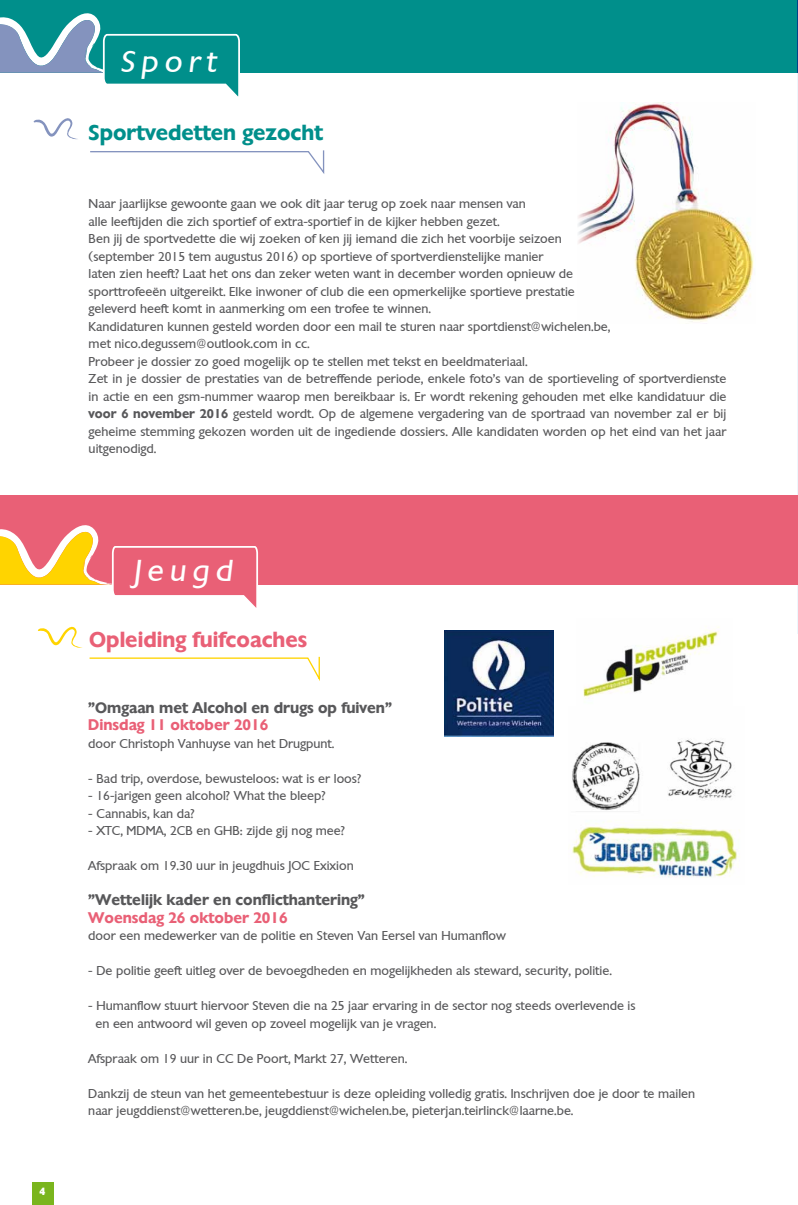
<style>
.page{position:relative;width:798px;height:1205px;background:#fff}
.page>*{position:absolute;margin:0;border:0;box-sizing:border-box;transform-origin:0 0}
.t1{font:italic 29.38px "Chantilly";letter-spacing:.2em;color:#fff}
.t2{font:600 21.25px "Chantilly";color:#e96076}
.t3{font:600 21.25px "Chantilly";color:#008f8b}
.t4{font:600 15px "Chantilly";color:#58585a}
.t5{font:600 15px "Chantilly";color:#e96076}
.t6{font:12.5px/17.5px "Chantilly";color:#58585a}
.t7{font:800 10px "Chantilly";color:#fff}
.s1{font-weight:600}
</style>
<div class="page">
<img style="left:578px;top:102px;width:176px;height:220px">
<hr style="left:796px;top:62px;width:1px;height:572px;background:#edf7fd">
<div style="left:32px;top:1182px;width:22px;height:23px;background:#7ab51d"></div>
<div style="left:0;top:0;width:797px;height:72px;background:#008f8b"></div>
<svg style="left:0;top:13px;width:241px;height:84px"></svg>
<svg style="left:33px;top:118px;width:45px;height:21px"></svg>
<div style="left:0;top:496px;width:797px;height:89px;background:#e96076"></div>
<svg style="left:0;top:525px;width:258px;height:83px"></svg>
<svg style="left:37px;top:626px;width:46px;height:22px"></svg>
<svg style="left:89px;top:656px;width:231px;height:25px"></svg>
<svg style="left:90px;top:150px;width:235px;height:24px"></svg>
<hr style="left:796px;top:0;width:1px;height:72px;background:#004489">
<img style="left:444px;top:630px;width:109px;height:106px">
<img style="left:583px;top:627px;width:136px;height:70px">
<img style="left:572px;top:738px;width:168px;height:140px">
<p class="t7" style="left:40px;top:1184px;width:7px">4</p>
<h1 class="t1" style="left:120px;top:43px;width:97px">Sport</h1>
<h2 class="t3" style="left:89px;top:118px;width:236px">Sportvedetten gezocht</h2>
<p class="t6" style="left:89px;top:195px;width:639px">Naar jaarlijkse gewoonte gaan we ook dit jaar terug op zoek naar mensen van<br>alle leeftijden die zich sportief of extra-sportief in de kijker hebben gezet.<br>Ben jij de sportvedette die wij zoeken of ken jij iemand die zich het voorbije seizoen<br>(september 2015 tem augustus 2016) op sportieve of sportverdienstelijke manier<br>laten zien heeft? Laat het ons dan zeker weten want in december worden opnieuw de<br>sporttrofeeën uitgereikt. Elke inwoner of club die een opmerkelijke sportieve prestatie<br>geleverd heeft komt in aanmerking om een trofee te winnen.<br>Kandidaturen kunnen gesteld worden door een mail te sturen naar sportdienst@wichelen.be,<br>met nico.degussem@outlook.com in cc.<br>Probeer je dossier zo goed mogelijk op te stellen met tekst en beeldmateriaal.<br>Zet in je dossier de prestaties van de betreffende periode, enkele foto’s van de sportieveling of sportverdienste in actie en een gsm-nummer waarop men bereikbaar is. Er wordt rekening gehouden met elke kandidatuur die <span class="s1">voor 6 november 2016</span> gesteld wordt. Op de algemene vergadering van de sportraad van november zal er bij geheime stemming gekozen worden uit de ingediende dossiers. Alle kandidaten worden op het eind van het jaar uitgenodigd.</p>
<h1 class="t1" style="left:133px;top:552px;width:100px">Jeugd</h1>
<h2 class="t2" style="left:89px;top:626px;width:219px">Opleiding fuifcoaches</h2>
<p class="t4" style="left:88px;top:697px;width:305px">"Omgaan met Alcohol en drugs op fuiven"</p>
<p class="t5" style="left:88px;top:715px;width:181px">Dinsdag 11 oktober 2016</p>
<p class="t6" style="left:88px;top:734px;width:247px">door Christoph Vanhuyse van het Drugpunt.</p>
<p class="t6" style="left:88px;top:769px;width:274px">- Bad trip, overdose, bewusteloos: wat is er loos?</p>
<p class="t6" style="left:88px;top:787px;width:239px">- 16-jarigen geen alcohol? What the bleep?</p>
<p class="t6" style="left:88px;top:804px;width:108px">- Cannabis, kan da?</p>
<p class="t6" style="left:88px;top:822px;width:258px">- XTC, MDMA, 2CB en GHB: zijde gij nog mee?</p>
<p class="t6" style="left:88px;top:857px;width:267px">Afspraak om 19.30 uur in jeugdhuis JOC Exixion</p>
<p class="t4" style="left:88px;top:890px;width:278px">"Wettelijk kader en conflicthantering"</p>
<p class="t5" style="left:88px;top:907px;width:201px">Woensdag 26 oktober 2016</p>
<p class="t6" style="left:88px;top:927px;width:419px">door een medewerker van de politie en Steven Van Eersel van Humanflow</p>
<p class="t6" style="left:88px;top:962px;width:525px">- De politie geeft uitleg over de bevoegdheden en mogelijkheden als steward, security, politie.</p>
<p class="t6" style="left:95px;top:997px;width:541px;text-indent:-7px">- Humanflow stuurt hiervoor Steven die na 25 jaar ervaring in de sector nog steeds overlevende is en een antwoord wil geven op zoveel mogelijk van je vragen.</p>
<p class="t6" style="left:88px;top:1049px;width:320px">Afspraak om 19 uur in CC De Poort, Markt 27, Wetteren.</p>
<p class="t6" style="left:88px;top:1084px;width:608px">Dankzij de steun van het gemeentebestuur is deze opleiding volledig gratis. Inschrijven doe je door te mailen naar jeugddienst@wetteren.be, jeugddienst@wichelen.be, pieterjan.teirlinck@laarne.be.</p>
</div>
